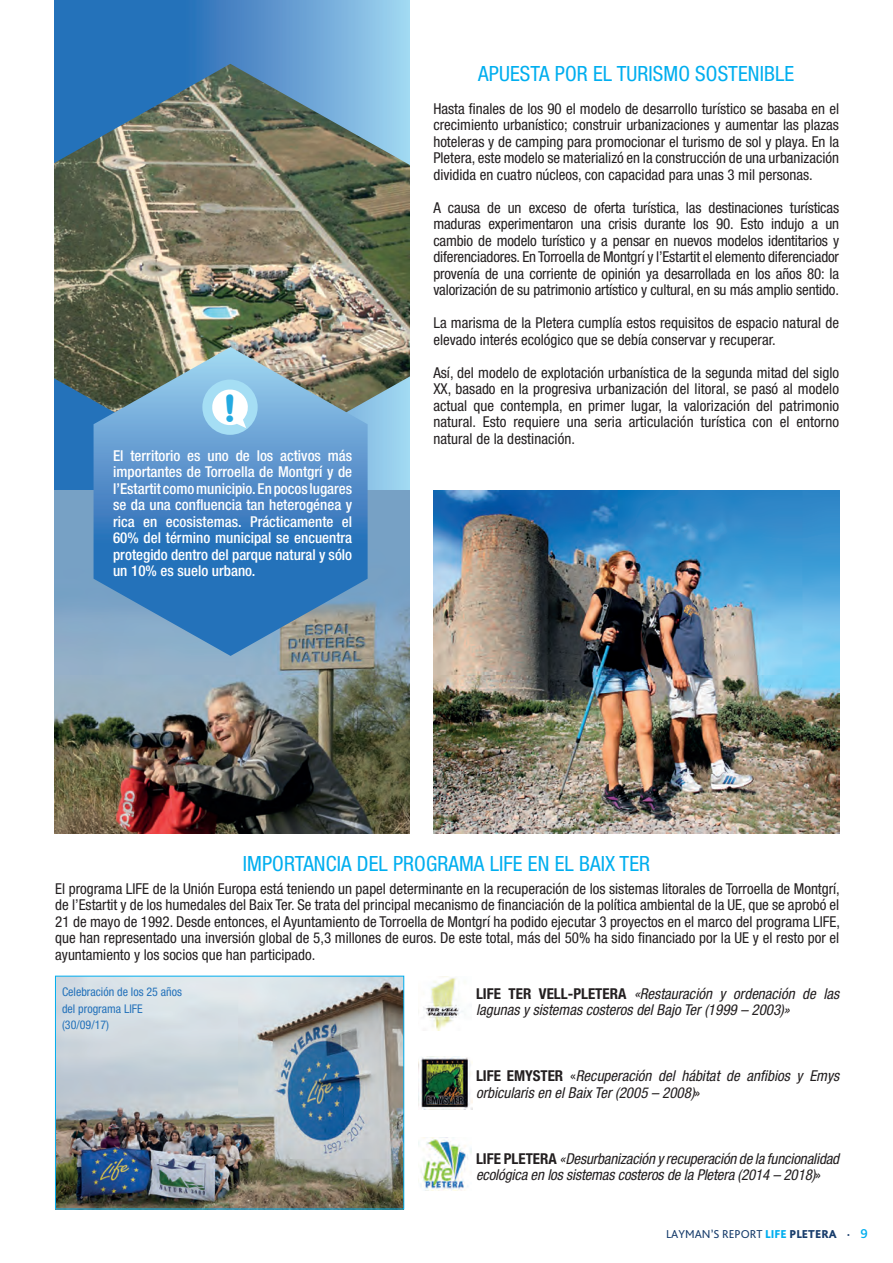
<style>
.page{position:relative;width:893px;height:1263px;background:#fff}
.page>*{position:absolute;margin:0;border:0;box-sizing:border-box;transform-origin:0 0}
.t1{font:800 38.4px "Arial Rounded MT";color:#24aae1}
.t2{font:condensed 21px "Helvetica Neue LT Pro";letter-spacing:.005em;color:#00aeef}
.t3{font:condensed 15px/16.5px "Helvetica Neue LT Pro";color:#231f20;text-align:justify}
.t4{font:italic condensed 15px/16.5px "Helvetica Neue LT Pro";color:#231f20}
.t5{font:500 condensed 15px/16.5px "Helvetica Neue LT Pro";color:#fff;text-align:justify}
.t6{font:condensed 12px "Helvetica Neue LT Pro";color:#2472ba}
.t7{font:12px "Bliss Pro";color:#183d6c}
.s1{font-weight:700;font-style:normal}
.s2{font-style:normal}
.s3{font-weight:800;color:#00aeef}
.s4{font-weight:800}
.s5{font-weight:500;font-size:13.5px;color:#00aeef}
</style>
<div class="page">
<svg style="left:54px;top:0;width:356px;height:491px;background:#5092cb"></svg>
<img style="left:54px;top:491px;width:356px;height:342px">
<img style="left:54px;top:64px;width:356px;height:385px">
<svg style="left:94px;top:347px;width:274px;height:309px;background:#588bb8"></svg>
<div style="left:202px;top:380px;width:56px;height:55px;background:#a5def4;border-radius:50%"></div>
<svg style="left:211px;top:389px;width:38px;height:39px"></svg>
<img style="left:57px;top:978px;width:345px;height:229px">
<div style="left:55px;top:976px;width:349px;height:233px;border:1px solid #00aeef"></div>
<img style="left:418px;top:978px;width:46px;height:52px">
<img style="left:421px;top:1056px;width:51px;height:54px">
<img style="left:418px;top:1137px;width:54px;height:54px">
<img style="left:434px;top:491px;width:406px;height:342px">
<h1 class="t1" style="left:223px;top:385px;width:14px">!</h1>
<p class="t5" style="left:113px;top:447px;width:241px">El territorio es uno de los activos más importantes de Torroella de Montgrí y de l’Estartit como municipio. En pocos lugares se da una confluencia tan heterogénea y rica en ecosistemas. Prácticamente el 60% del término municipal se encuentra protegido dentro del parque natural y sólo un 10% es suelo urbano.</p>
<p class="t2" style="left:478px;top:61px;width:318px">APUESTA POR EL TURISMO SOSTENIBLE</p>
<p class="t3" style="left:433px;top:100px;width:407px">Hasta finales de los 90 el modelo de desarrollo turístico se basaba en el crecimiento urbanístico; construir urbanizaciones y aumentar las plazas hoteleras y de camping para promocionar el turismo de sol y playa. En la Pletera, este modelo se materializó en la construcción de una urbanización dividida en cuatro núcleos, con capacidad para unas 3 mil personas.</p>
<p class="t3" style="left:433px;top:199px;width:407px">A causa de un exceso de oferta turística, las destinaciones turísticas maduras experimentaron una crisis durante los 90. Esto indujo a un cambio de modelo turístico y a pensar en nuevos modelos identitarios y diferenciadores. En Torroella de Montgrí y l’Estartit el elemento diferenciador provenía de una corriente de opinión ya desarrollada en los años 80: la valorización de su patrimonio artístico y cultural, en su más amplio sentido.</p>
<p class="t3" style="left:433px;top:314px;width:407px">La marisma de la Pletera cumplía estos requisitos de espacio natural de elevado interés ecológico que se debía conservar y recuperar.</p>
<p class="t3" style="left:433px;top:364px;width:407px">Así, del modelo de explotación urbanística de la segunda mitad del siglo XX, basado en la progresiva urbanización del litoral, se pasó al modelo actual que contempla, en primer lugar, la valorización del patrimonio natural. Esto requiere una seria articulación turística con el entorno natural de la destinación.</p>
<p class="t2" style="left:243px;top:851px;width:409px">IMPORTANCIA DEL PROGRAMA LIFE EN EL BAIX TER</p>
<p class="t3" style="left:55px;top:880px;width:786px">El programa LIFE de la Unión Europa está teniendo un papel determinante en la recuperación de los sistemas litorales de Torroella de Montgrí, de l’Estartit y de los humedales del Baix Ter. Se trata del principal mecanismo de financiación de la política ambiental de la UE, que se aprobó el 21 de mayo de 1992. Desde entonces, el Ayuntamiento de Torroella de Montgrí ha podido ejecutar 3 proyectos en el marco del programa LIFE, que han representado una inversión global de 5,3 millones de euros. De este total, más del 50% ha sido financiado por la UE y el resto por el ayuntamiento y los socios que han participado.</p>
<p class="t6" style="left:62px;top:985px;width:121px">Celebración de los 25 años</p>
<p class="t6" style="left:62px;top:1001px;width:82px">del programa LIFE</p>
<p class="t6" style="left:62px;top:1018px;width:49px">(30/09/17)</p>
<p class="t4" style="left:476px;top:985px;width:365px"><span class="s1">LIFE TER VELL-PLETERA</span> «Restauración y ordenación de las lagunas y sistemas costeros del Bajo Ter (1999 – 2003)»</p>
<p class="t4" style="left:476px;top:1068px;width:365px"><span class="s1">LIFE EMYSTER</span> <span class="s2">«</span>Recuperación del hábitat de anfibios y Emys orbicularis en el Baix Ter (2005 – 2008)<span class="s2">»</span></p>
<p class="t4" style="left:476px;top:1150px;width:365px"><span class="s1">LIFE PLETERA</span> «Desurbanización y recuperación de la funcionalidad ecológica en los sistemas costeros de la Pletera (2014 – 2018)<span class="s2">»</span></p>
<p class="t7" style="left:666px;top:1227px;width:203px">LAYMAN’S REPORT <span class="s3">LIFE</span> <span class="s4">PLETERA ·</span> <span class="s5">9</span></p>
</div>
